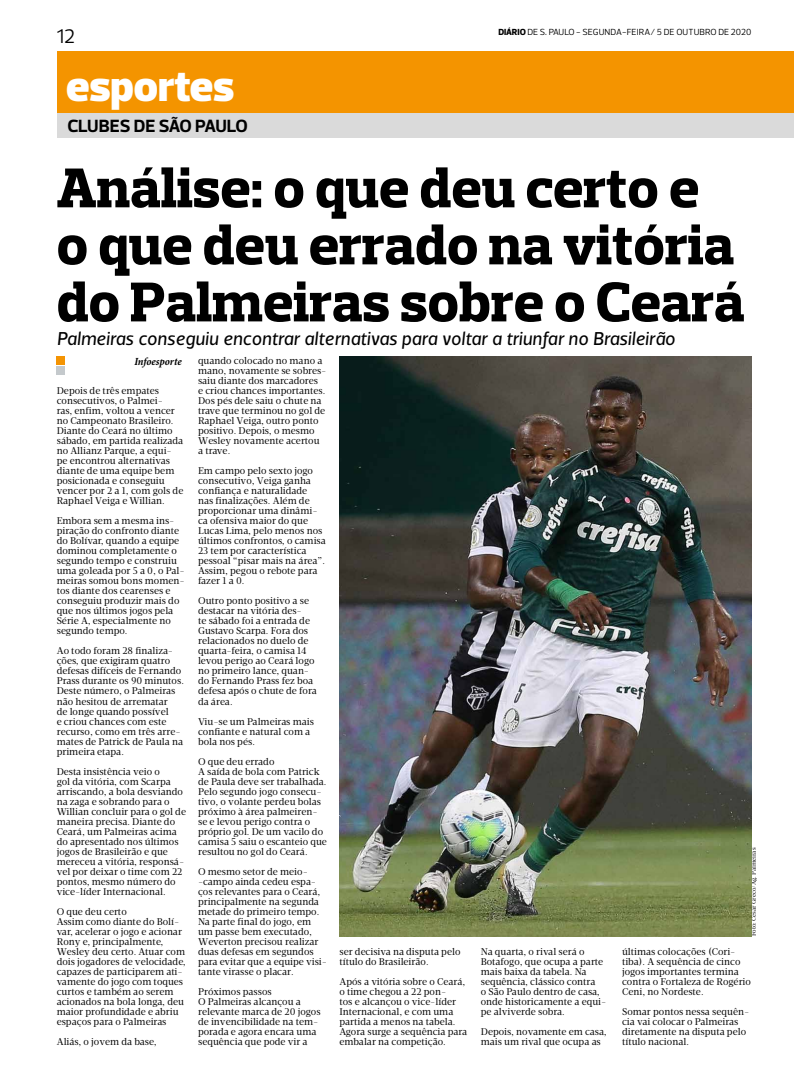
<style>
.page{position:relative;width:794px;height:1078px;background:#fff}
.page>*{position:absolute;margin:0;border:0;box-sizing:border-box;transform-origin:0 0}
.t1{font:800 57px/57px "Prelo Slab";color:#000}
.t2{font:900 44px "Prelo";color:#fff}
.t3{font:20px "Prelo";color:#000}
.t4{font:italic 19px "Velino Sans";color:#000}
.t5{font:700 18px "Prelo";letter-spacing:-.025em;color:#000}
.t6{font:italic 700 condensed 11px "Minion Pro";color:#000}
.t7{font:10px/10px "Velino Text";color:#000;scale:.96 1}
.t8{font:9px "Prelo";color:#000}
.t9{font:6px "Velino Text";color:#000}
.s1{font-weight:800}
</style>
<div class="page">
<div style="left:57px;top:51px;width:737px;height:62px;background:#f49400"></div>
<div style="left:57px;top:113px;width:737px;height:25px;background:#dadada"></div>
<div style="left:57px;top:356px;width:8px;height:9px;background:#f49403"></div>
<div style="left:57px;top:366px;width:8px;height:8px;background:#c4c9cc"></div>
<img style="left:339px;top:356px;width:412px;height:579px">
<h3 class="t3" style="left:57px;top:24px;width:20px">12</h3>
<h2 class="t2" style="left:66px;top:60px;width:170px">esportes</h2>
<p class="t8" style="left:498px;top:27px;width:254px"><span class="s1">DIÁRIO</span> DE S. PAULO - SEGUNDA-FEIRA/ 5 DE OUTUBRO DE 2020</p>
<h3 class="t5" style="left:67px;top:115px;width:182px">CLUBES DE SÃO PAULO</h3>
<h1 class="t1" style="left:57px;top:159px;width:689px">Análise: o que deu certo e o que deu errado na vitória do Palmeiras sobre o Ceará</h1>
<p class="t6" style="left:134px;top:353px;width:49px">Infoesporte</p>
<h3 class="t4" style="left:57px;top:327px;width:620px">Palmeiras conseguiu encontrar alternativas para voltar a triunfar no Brasileirão</h3>
<p class="t7" style="left:198px;top:356px;width:135px">quando colocado no mano a mano, novamente se sobres&shy;saiu diante dos marcadores<br>e criou chances importantes.<br>Dos pés dele saiu o chute na trave que terminou no gol de<br>Raphael Veiga, outro ponto positivo. Depois, o mesmo<br>Wesley novamente acertou a trave.</p>
<p class="t7" style="left:198px;top:466px;width:135px">Em campo pelo sexto jogo consecutivo, Veiga ganha confiança e naturalidade<br>nas finalizações. Além de proporcionar uma dinâmi&shy;ca ofensiva maior do que<br>Lucas Lima, pelo menos nos últimos confrontos, o camisa<br>23 tem por característica pessoal “pisar mais na área”.<br>Assim, pegou o rebote para fazer 1 a 0.</p>
<p class="t7" style="left:198px;top:596px;width:125px">Outro ponto positivo a se destacar na vitória des-<br>te sábado foi a entrada de<br>Gustavo Scarpa. Fora dos relacionados no duelo de quarta-feira, o camisa 14 levou perigo ao Ceará logo no primeiro lance, quan&shy;do Fernando Prass fez boa defesa após o chute de fora da área.</p>
<p class="t7" style="left:198px;top:716px;width:122px">Viu-se um Palmeiras mais confiante e natural com a bola nos pés.</p>
<p class="t7" style="left:198px;top:756px;width:136px">O que deu errado<br>A saída de bola com Patrick de Paula deve ser trabalhada.<br>Pelo segundo jogo consecu&shy;tivo, o volante perdeu bolas próximo à área palmeiren&shy;se e levou perigo contra o próprio gol. De um vacilo do camisa 5 saiu o escanteio que resultou no gol do Ceará.</p>
<p class="t7" style="left:198px;top:866px;width:136px">O mesmo setor de meio--campo ainda cedeu espa&shy;ços relevantes para o Ceará, principalmente na segunda metade do primeiro tempo.<br>Na parte final do jogo, em um passe bem executado,<br>Weverton precisou realizar duas defesas em segundos para evitar que a equipe visi&shy;tante virasse o placar.</p>
<p class="t7" style="left:198px;top:986px;width:129px">Próximos passos<br>O Palmeiras alcançou a relevante marca de 20 jogos de invencibilidade na tem&shy;porada e agora encara uma sequência que pode vir a</p>
<p class="t7" style="left:57px;top:386px;width:133px">Depois de três empates consecutivos, o Palmei-<br>ras, enfim, voltou a vencer no Campeonato Brasileiro.<br>Diante do Ceará no último sábado, em partida realizada no Allianz Parque, a equi&shy;pe encontrou alternativas diante de uma equipe bem posicionada e conseguiu vencer por 2 a 1, com gols de<br>Raphael Veiga e Willian.</p>
<p class="t7" style="left:57px;top:516px;width:135px">Embora sem a mesma ins&shy;piração do confronto diante do Bolívar, quando a equipe dominou completamente o segundo tempo e construiu uma goleada por 5 a 0, o Pal&shy;meiras somou bons momen&shy;tos diante dos cearenses e conseguiu produzir mais do que nos últimos jogos pela<br>Série A, especialmente no segundo tempo.</p>
<p class="t7" style="left:57px;top:646px;width:134px">Ao todo foram 28 finaliza&shy;ções, que exigiram quatro defesas difíceis de Fernando<br>Prass durante os 90 minutos.<br>Deste número, o Palmeiras não hesitou de arrematar<br>de longe quando possível<br>e criou chances com este recurso, como em três arre&shy;mates de Patrick de Paula na primeira etapa.</p>
<p class="t7" style="left:57px;top:766px;width:136px">Desta insistência veio o<br>gol da vitória, com Scarpa arriscando, a bola desviando na zaga e sobrando para o<br>Willian concluir para o gol de maneira precisa. Diante do<br>Ceará, um Palmeiras acima do apresentado nos últimos jogos de Brasileirão e que mereceu a vitória, responsá&shy;vel por deixar o time com 22 pontos, mesmo número do vice-líder Internacional.</p>
<p class="t7" style="left:57px;top:906px;width:136px">O que deu certo<br>Assim como diante do Bolí&shy;var, acelerar o jogo e acionar<br>Rony e, principalmente,<br>Wesley deu certo. Atuar com dois jogadores de velocidade, capazes de participarem ati&shy;vamente do jogo com toques curtos e também ao serem acionados na bola longa, deu maior profundidade e abriu espaços para o Palmeiras</p>
<p class="t7" style="left:57px;top:1036px;width:106px">Aliás, o jovem da base,</p>
<p class="t9" style="left:750px;top:935px;width:90px;rotate:-90deg">Foto: Cesar Greco/Ag. Palmeiras</p>
<p class="t7" style="left:622px;top:946px;width:136px">últimas colocações (Cori&shy;tiba). A sequência de cinco jogos importantes termina contra o Fortaleza de Rogério<br>Ceni, no Nordeste.</p>
<p class="t7" style="left:622px;top:1006px;width:134px">Somar pontos nessa sequên&shy;cia vai colocar o Palmeiras diretamente na disputa pelo título nacional.</p>
<p class="t7" style="left:339px;top:946px;width:128px">ser decisiva na disputa pelo título do Brasileirão.</p>
<p class="t7" style="left:339px;top:976px;width:135px">Após a vitória sobre o Ceará, o time chegou a 22 pon-<br>tos e alcançou o vice-líder<br>Internacional, e com uma partida a menos na tabela.<br>Agora surge a sequência para embalar na competição.</p>
<p class="t7" style="left:481px;top:946px;width:132px">Na quarta, o rival será o<br>Botafogo, que ocupa a parte mais baixa da tabela. Na sequência, clássico contra<br>o São Paulo dentro de casa, onde historicamente a equi&shy;pe alviverde sobra.</p>
<p class="t7" style="left:481px;top:1026px;width:133px">Depois, novamente em casa, mais um rival que ocupa as</p>
</div>
